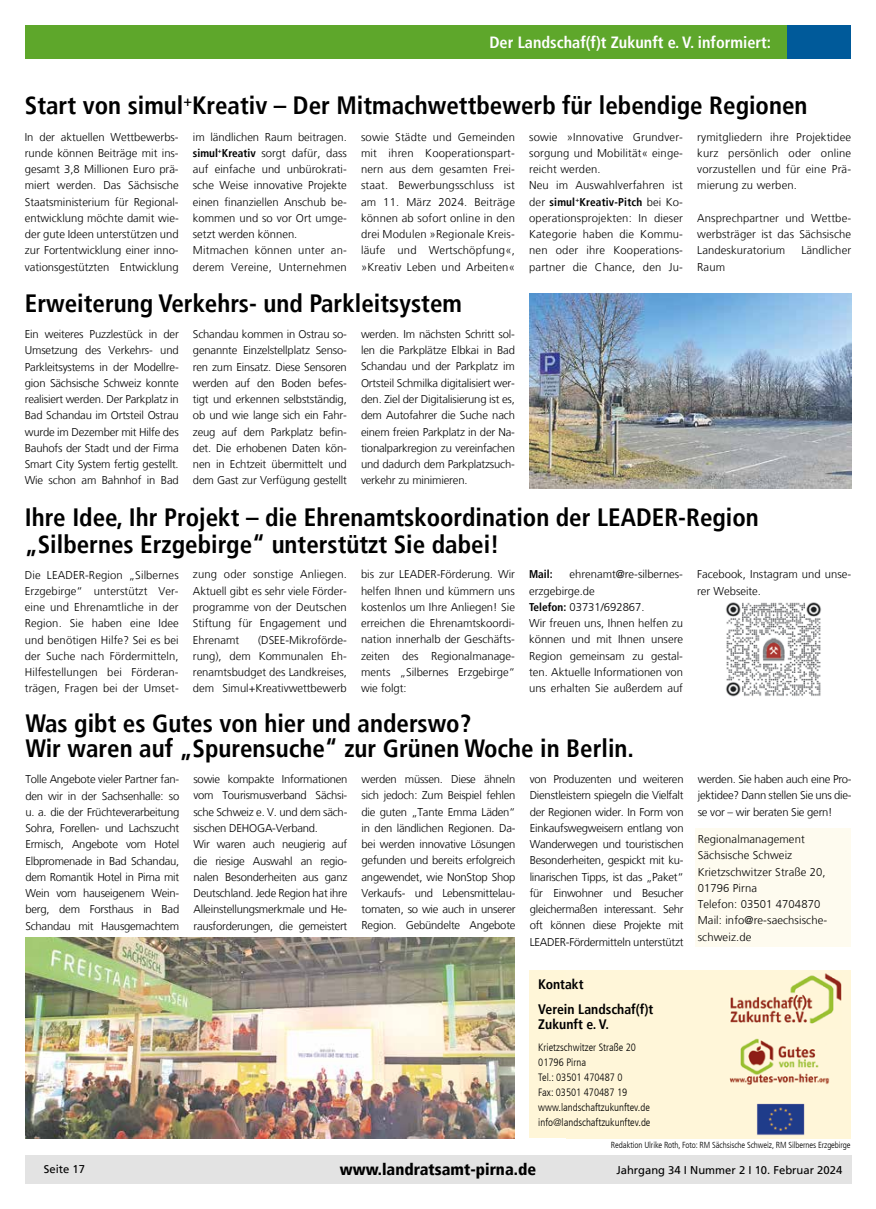
<style>
.page{position:relative;width:876px;height:1209px;background:#fff}
.page>*{position:absolute;margin:0;border:0;box-sizing:border-box;transform-origin:0 0}
.t1{font:700 condensed 25px/27.5px "Frutiger";color:#000}
.t2{font:700 condensed 16.25px "Frutiger";color:#fff}
.t3{font:900 condensed 16.25px "Frutiger";color:#000}
.t4{font:700 condensed 13.75px/24.4px "Frutiger";color:#000}
.t5{font:300 11.25px/16.2px "Frutiger";color:#000;text-align:justify}
.t6{font:300 11.25px/16.2px "Frutiger";letter-spacing:-.02em;color:#000}
.t7{font:11.25px "Frutiger";color:#000}
.t8{font:700 condensed 11.25px "Frutiger";color:#000}
.t9{font:300 condensed 10.62px/15px "Frutiger";color:#000}
.t10{font:300 condensed 8.75px "Frutiger";letter-spacing:-.01em;color:#000}
.s1{font-weight:700;font-stretch:condensed}
</style>
<div class="page">
<div style="left:25px;top:25px;width:814px;height:33px;background:#5ea72b"></div>
<div style="left:787px;top:25px;width:63px;height:33px;background:#005a9a"></div>
<div style="left:25px;top:1155px;width:825px;height:28px;background:#e3e3e3"></div>
<div style="left:694px;top:828px;width:156px;height:118px;background:#fefbef"></div>
<div style="left:528px;top:970px;width:322px;height:168px;background:#fff6d8"></div>
<img style="left:729px;top:973px;width:113px;height:162px">
<img style="left:529px;top:293px;width:321px;height:195px">
<img style="left:726px;top:602px;width:96px;height:95px">
<img style="left:25px;top:937px;width:489px;height:200px">
<h2 class="t2" style="left:489px;top:33px;width:283px">Der Landschaf(f)t Zukunft e. V. informiert:</h2>
<h1 class="t1" style="left:25px;top:92px;width:784px">Start von simul<sup>+</sup>Kreativ – Der Mitmachwettbewerb für lebendige Regionen</h1>
<p class="t5" style="left:25px;top:129px;width:155px">In der aktuellen Wettbewerbs&shy;runde können Beiträge mit ins&shy;gesamt 3,8 Millionen Euro prä&shy;miert werden. Das Sächsische Staatsministerium für Regional&shy;entwicklung möchte damit wie&shy;der gute Ideen unterstützen und zur Fortentwicklung einer inno&shy;vationsgestützten Entwicklung</p>
<p class="t5" style="left:193px;top:129px;width:155px;text-align:left">im ländlichen Raum beitragen. <span class="s1">simul</span><sup>+</sup><span class="s1">Kreativ</span> sorgt dafür, dass auf einfache und unbürokrati&shy;sche Weise innovative Projekte einen finanziellen Anschub be&shy;kommen und so vor Ort umge&shy;setzt werden können.<br>Mitmachen können unter an&shy;derem Vereine, Unternehmen</p>
<p class="t5" style="left:361px;top:129px;width:155px">sowie Städte und Gemeinden mit ihren Kooperationspart&shy;nern aus dem gesamten Frei&shy;staat. Bewerbungsschluss ist am 11. März 2024. Beiträge können ab sofort online in den drei Modulen »Regionale Kreis&shy;läufe und Wertschöpfung«, »Kreativ Leben und Arbeiten«</p>
<p class="t5" style="left:529px;top:129px;width:155px;text-align:left">sowie »Innovative Grundver&shy;sorgung und Mobilität« einge&shy;reicht werden.<br>Neu im Auswahlverfahren ist der <span class="s1">simul</span><sup>+</sup><span class="s1">Kreativ-Pitch</span> bei Ko&shy;operationsprojekten: In dieser<br>Kategorie haben die Kommu&shy;nen oder ihre Kooperations&shy;partner die Chance, den Ju-</p>
<p class="t5" style="left:697px;top:129px;width:155px">rymitgliedern ihre Projektidee kurz persönlich oder online vorzustellen und für eine Prä&shy;mierung zu werben.</p>
<p class="t5" style="left:697px;top:210px;width:155px">Ansprechpartner und Wettbe&shy;werbsträger ist das Sächsische Landeskuratorium</p>
<p class="t5" style="left:801px;top:242px;width:51px">Ländlicher</p>
<p class="t5" style="left:697px;top:259px;width:29px">Raum</p>
<h1 class="t1" style="left:25px;top:289px;width:438px">Erweiterung Verkehrs- und Parkleitsystem</h1>
<p class="t5" style="left:25px;top:326px;width:155px">Ein weiteres Puzzlestück in der Umsetzung des Verkehrs- und Parkleitsystems in der Modellre&shy;gion Sächsische Schweiz konnte realisiert werden. Der Parkplatz in Bad Schandau im Ortsteil Ostrau wurde im Dezember mit Hilfe des Bauhofs der Stadt und der Firma Smart City System fertig gestellt.<br>Wie schon am Bahnhof in Bad</p>
<p class="t5" style="left:193px;top:326px;width:155px">Schandau kommen in Ostrau so&shy;genannte Einzelstellplatz Senso&shy;ren zum Einsatz. Diese Sensoren werden auf den Boden befes&shy;tigt und erkennen selbstständig, ob und wie lange sich ein Fahr&shy;zeug auf dem Parkplatz befin&shy;det. Die erhobenen Daten kön&shy;nen in Echtzeit übermittelt und dem Gast zur Verfügung gestellt</p>
<p class="t5" style="left:361px;top:326px;width:155px">werden. Im nächsten Schritt sol&shy;len die Parkplätze Elbkai in Bad Schandau und der Parkplatz im Ortsteil Schmilka digitalisiert wer&shy;den. Ziel der Digitalisierung ist es, dem Autofahrer die Suche nach einem freien Parkplatz in der Na&shy;tionalparkregion zu vereinfachen und dadurch dem Parkplatzsuch&shy;verkehr zu minimieren.</p>
<h1 class="t1" style="left:25px;top:503px;width:735px">Ihre Idee, Ihr Projekt – die Ehrenamtskoordination der LEADER-Region „Silbernes Erzgebirge“ unterstützt Sie dabei!</h1>
<p class="t5" style="left:25px;top:566px;width:155px">Die LEADER-Region „Silbernes Erzgebirge“ unterstützt Ver&shy;eine und Ehrenamtliche in der Region. Sie haben eine Idee und benötigen Hilfe? Sei es bei der Suche nach Fördermitteln, Hilfestellungen bei Förderan&shy;trägen, Fragen bei der Umset-</p>
<p class="t5" style="left:193px;top:566px;width:155px">zung oder sonstige Anliegen.<br>Aktuell gibt es sehr viele Förder&shy;programme von der Deutschen Stiftung für Engagement und Ehrenamt</p>
<p class="t5" style="left:193px;top:631px;width:155px;text-indent:65px">(DSEE-Mikroförde&shy;rung), dem Kommunalen Eh&shy;renamtsbudget des Landkreises, dem Simul+Kreativwettbewerb</p>
<p class="t5" style="left:529px;top:566px;width:155px;text-align:left;text-indent:40px">ehrenamt@re-silbernes&shy;erzgebirge.de<br><span class="s1">Telefon:</span> 03731/692867.<br>Wir freuen uns, Ihnen helfen zu können und mit Ihnen unsere<br>Region gemeinsam zu gestal&shy;ten. Aktuelle Informationen von uns erhalten Sie außerdem auf</p>
<p class="t5" style="left:697px;top:566px;width:155px">Facebook, Instagram und unse&shy;rer Webseite.</p>
<p class="t5" style="left:361px;top:566px;width:155px">bis zur LEADER-Förderung. Wir helfen Ihnen und kümmern uns kostenlos um Ihre Anliegen! Sie erreichen die Ehrenamtskoordi&shy;nation innerhalb der Geschäfts&shy;zeiten des Regionalmanage&shy;ments „Silbernes Erzgebirge“ wie folgt:</p>
<p class="t8" style="left:529px;top:567px;width:25px">Mail:</p>
<h1 class="t1" style="left:25px;top:711px;width:610px;line-height:25px">Was gibt es Gutes von hier und anderswo?<br>Wir waren auf „Spurensuche“ zur Grünen Woche in Berlin.</h1>
<p class="t5" style="left:25px;top:771px;width:155px">Tolle Angebote vieler Partner fan&shy;den wir in der Sachsenhalle: so u. a. die der Früchteverarbeitung Sohra, Forellen- und Lachszucht Ermisch, Angebote vom Hotel Elbpromenade in Bad Schandau, dem Romantik Hotel in Pirna mit Wein vom hauseigenem Wein&shy;berg, dem Forsthaus in Bad Schandau mit Hausgemachtem</p>
<p class="t6" style="left:193px;top:771px;width:155px">sowie kompakte Informationen vom Tourismusverband Sächsi&shy;sche Schweiz e. V. und dem säch&shy;sischen DEHOGA-Verband.<br>Wir waren auch neugierig auf die riesige Auswahl an regio&shy;nalen Besonderheiten aus ganz<br>Deutschland. Jede Region hat ihre<br>Alleinstellungsmerkmale und He&shy;rausforderungen, die gemeistert</p>
<p class="t5" style="left:361px;top:771px;width:155px">werden müssen. Diese ähneln sich jedoch: Zum Beispiel fehlen die guten „Tante Emma Läden“ in den ländlichen Regionen. Da&shy;bei werden innovative Lösungen gefunden und bereits erfolgreich angewendet, wie NonStop Shop Verkaufs- und Lebensmittelau&shy;tomaten, so wie auch in unserer Region. Gebündelte Angebote</p>
<p class="t5" style="left:529px;top:771px;width:155px">von Produzenten und weiteren Dienstleistern spiegeln die Vielfalt der Regionen wider. In Form von Einkaufswegweisern entlang von Wanderwegen und touristischen Besonderheiten, gespickt mit ku&shy;linarischen Tipps, ist das „Paket“ für Einwohner und Besucher gleichermaßen interessant. Sehr oft können diese Projekte mit LEADER-Fördermitteln unterstützt</p>
<p class="t5" style="left:697px;top:771px;width:155px">werden. Sie haben auch eine Pro&shy;jektidee? Dann stellen Sie uns die&shy;se vor – wir beraten Sie gern!</p>
<p class="t5" style="left:697px;top:831px;width:131px;text-align:left">Regionalmanagement<br>Sächsische Schweiz<br>Krietzschwitzer Straße 20,<br>01796 Pirna<br>Telefon: 03501 4704870<br>Mail: info@re-saechsische&shy;schweiz.de</p>
<p class="t4" style="left:538px;top:972px;width:116px">Kontakt<br>Verein Landschaf(f)t</p>
<p class="t4" style="left:538px;top:1011px;width:72px">Zukunft e. V.</p>
<p class="t9" style="left:538px;top:1040px;width:114px">Krietzschwitzer Straße 20<br>01796 Pirna<br>Tel.: 03501 470487 0<br>Fax: 03501 470487 19 www.landschaftzukunftev.de info@landschaftzukunftev.de</p>
<p class="t7" style="left:44px;top:1162px;width:43px">Seite 17</p>
<p class="t10" style="left:610px;top:1139px;width:241px">Redaktion Ulrike Roth, Foto: RM Sächsische Schweiz, RM Silbernes Erzgebirge</p>
<h2 class="t3" style="left:340px;top:1159px;width:197px">www.landratsamt-pirna.de</h2>
<p class="t7" style="left:616px;top:1163px;width:227px">Jahrgang 34 I Nummer 2 I 10. Februar 2024</p>
</div>
